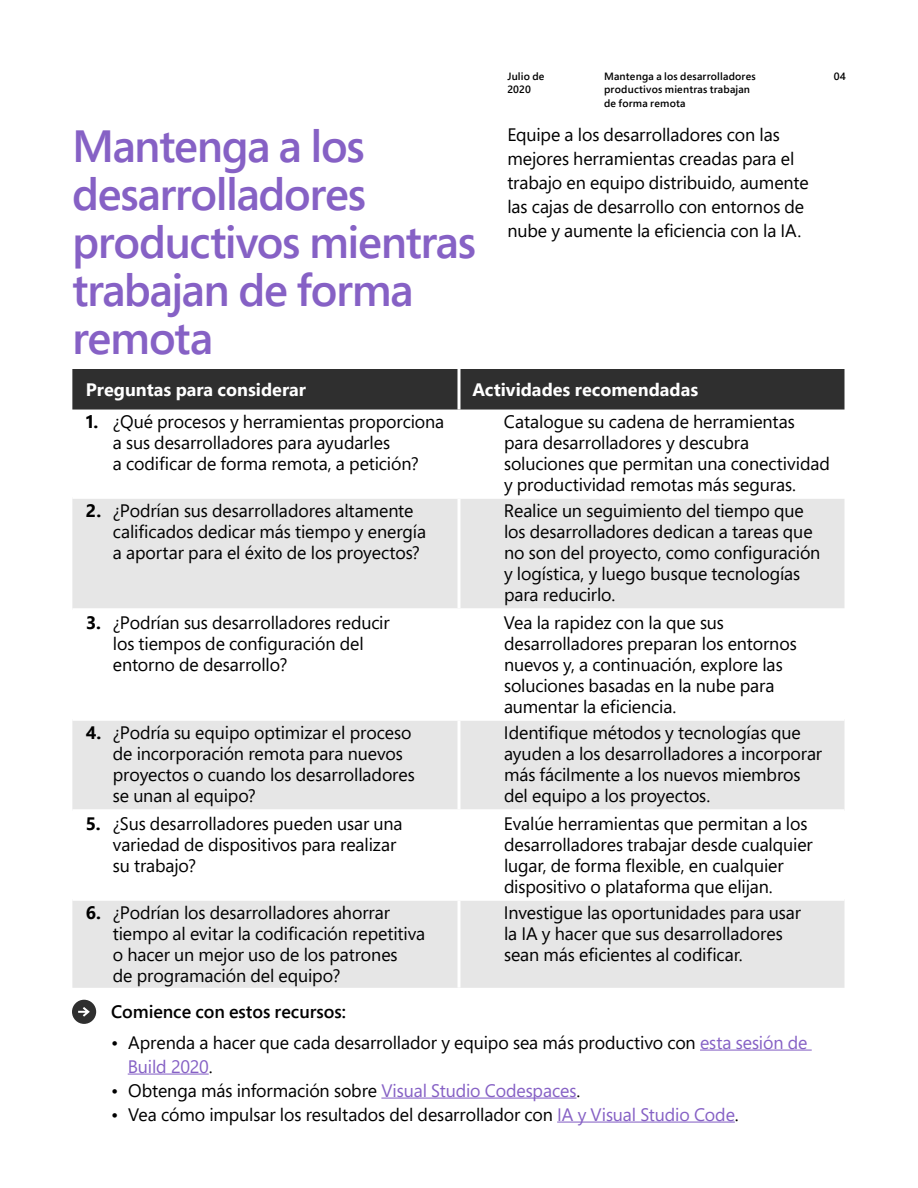
<style>
.page{position:relative;width:918px;height:1188px;background:#fff}
.page>*{position:absolute;margin:0;border:0;box-sizing:border-box;transform-origin:0 0}
.H3{font:600 45px/48px "Segoe Pro";letter-spacing:-.025em;color:#8661c5}
.Table_Copy_RIGHT{font:18px/21px "Segoe Pro";letter-spacing:-.005em;color:#000}
.Table_Copy_LEFT{font:18px/21px "Segoe Pro";letter-spacing:-.005em;color:#000}
.Body_copy{font:18px/24px "Segoe Pro";letter-spacing:-.005em;color:#000}
.Table_Header{font:700 18px "Segoe Pro";color:#fff}
.Body_copy-2{font:600 18px "Segoe Pro";color:#000}
.t1{font:600 10.5px/13.5px "Segoe Pro";letter-spacing:.02em;color:#000}
.s1{font-weight:700}
.s2{color:#8661c5}
</style>
<div class="page">
<div style="left:72px;top:369px;width:772px;height:41px;background:#2f2f2f"></div>
<svg style="left:72px;top:499px;width:772px;height:489px;fill:#e6e6e6"></svg>
<hr style="left:72px;top:608px;width:387px;height:3px;background:#fff">
<hr style="left:459px;top:608px;width:387px;height:3px;background:#fff">
<hr style="left:458px;top:611px;width:2px;height:107px;background:#fff">
<hr style="left:72px;top:718px;width:387px;height:3px;background:#fff">
<hr style="left:459px;top:718px;width:385px;height:3px;background:#fff">
<hr style="left:458px;top:721px;width:2px;height:88px;background:#fff">
<hr style="left:72px;top:809px;width:387px;height:3px;background:#fff">
<hr style="left:459px;top:809px;width:385px;height:3px;background:#fff">
<hr style="left:458px;top:812px;width:2px;height:86px;background:#fff">
<hr style="left:72px;top:898px;width:387px;height:3px;background:#fff">
<hr style="left:459px;top:898px;width:385px;height:3px;background:#fff">
<hr style="left:458px;top:901px;width:2px;height:87px;background:#fff">
<hr style="left:458px;top:369px;width:2px;height:41px;background:#fff">
<hr style="left:458px;top:499px;width:2px;height:109px;background:#fff">
<hr style="left:700px;top:1050px;width:112px;height:1px;background:#8661c5">
<hr style="left:128px;top:1074px;width:81px;height:1px;background:#8661c5">
<hr style="left:381px;top:1098px;width:196px;height:1px;background:#8661c5">
<hr style="left:557px;top:1122px;width:178px;height:1px;background:#8661c5">
<div style="left:72px;top:1000px;width:24px;height:24px;background:#2f2f2f;border-radius:50%"></div>
<svg style="left:78px;top:1007px;width:12px;height:10px"></svg>
<p class="t1" style="left:507px;top:69px;width:39px">Julio de<br>2020</p>
<p class="t1" style="left:834px;top:69px;width:14px">04</p>
<p class="t1" style="left:604px;top:69px;width:153px">Mantenga a los desarrolladores productivos mientras trabajan de forma remota</p>
<h1 class="H3" style="left:72px;top:121px;width:406px">Mantenga a los desarrolladores productivos mientras trabajan de forma remota</h1>
<p class="Body_copy" style="left:507px;top:123px;width:303px">Equipe a los desarrolladores con las mejores herramientas creadas para el trabajo en equipo distribuido, aumente las cajas de desarrollo con entornos de nube y aumente la eficiencia con la IA.</p>
<p class="Table_Header" style="left:86px;top:377px;width:222px">Preguntas para considerar</p>
<p class="Table_Header" style="left:472px;top:377px;width:227px">Actividades recomendadas</p>
<p class="Table_Copy_LEFT" style="left:113px;top:411px;width:333px;text-indent:-27px"><span class="s1">1.</span> ¿Qué procesos y herramientas proporciona a sus desarrolladores para ayudarles<br>a codificar de forma remota, a petición?</p>
<p class="Table_Copy_RIGHT" style="left:504px;top:411px;width:327px">Catalogue su cadena de herramientas para desarrolladores y descubra soluciones que permitan una conectividad y productividad remotas más seguras.</p>
<p class="Table_Copy_LEFT" style="left:113px;top:500px;width:315px;text-indent:-27px"><span class="s1">2.</span> ¿Podrían sus desarrolladores altamente calificados dedicar más tiempo y energía a aportar para el éxito de los proyectos?</p>
<p class="Table_Copy_RIGHT" style="left:504px;top:500px;width:318px">Realice un seguimiento del tiempo que los desarrolladores dedican a tareas que no son del proyecto, como configuración y logística, y luego busque tecnologías para reducirlo.</p>
<p class="Table_Copy_LEFT" style="left:113px;top:612px;width:278px;text-indent:-27px"><span class="s1">3.</span> ¿Podrían sus desarrolladores reducir los tiempos de configuración del entorno de desarrollo?</p>
<p class="Table_Copy_RIGHT" style="left:504px;top:612px;width:294px">Vea la rapidez con la que sus desarrolladores preparan los entornos nuevos y, a continuación, explore las soluciones basadas en la nube para aumentar la eficiencia.</p>
<p class="Table_Copy_LEFT" style="left:113px;top:721px;width:303px;text-indent:-27px"><span class="s1">4.</span> ¿Podría su equipo optimizar el proceso de incorporación remota para nuevos proyectos o cuando los desarrolladores se unan al equipo?</p>
<p class="Table_Copy_RIGHT" style="left:504px;top:721px;width:320px">Identifique métodos y tecnologías que ayuden a los desarrolladores a incorporar más fácilmente a los nuevos miembros del equipo a los proyectos.</p>
<p class="Table_Copy_LEFT" style="left:113px;top:813px;width:291px;text-indent:-27px"><span class="s1">5.</span> ¿Sus desarrolladores pueden usar una variedad de dispositivos para realizar su trabajo?</p>
<p class="Table_Copy_RIGHT" style="left:504px;top:813px;width:310px">Evalúe herramientas que permitan a los desarrolladores trabajar desde cualquier lugar, de forma flexible, en cualquier dispositivo o plataforma que elijan.</p>
<p class="Table_Copy_LEFT" style="left:113px;top:901px;width:314px;text-indent:-27px"><span class="s1">6.</span> ¿Podrían los desarrolladores ahorrar tiempo al evitar la codificación repetitiva o hacer un mejor uso de los patrones<br>de programación del equipo?</p>
<p class="Table_Copy_RIGHT" style="left:504px;top:901px;width:299px">Investigue las oportunidades para usar la IA y hacer que sus desarrolladores sean más eficientes al codificar.</p>
<p class="Body_copy-2" style="left:111px;top:999px;width:236px">Comience con estos recursos:</p>
<p class="Body_copy" style="left:128px;top:1030px;width:681px;text-indent:-16px">• Aprenda a hacer que cada desarrollador y equipo sea más productivo con <span class="s2">esta sesión de<br>Build 2020</span>.</p>
<p class="Body_copy" style="left:111px;top:1078px;width:471px">• Obtenga más información sobre <span class="s2">Visual Studio Codespaces</span>.</p>
<p class="Body_copy" style="left:111px;top:1102px;width:629px">• Vea cómo impulsar los resultados del desarrollador con <span class="s2">IA y Visual Studio Code</span>.</p>
</div>
